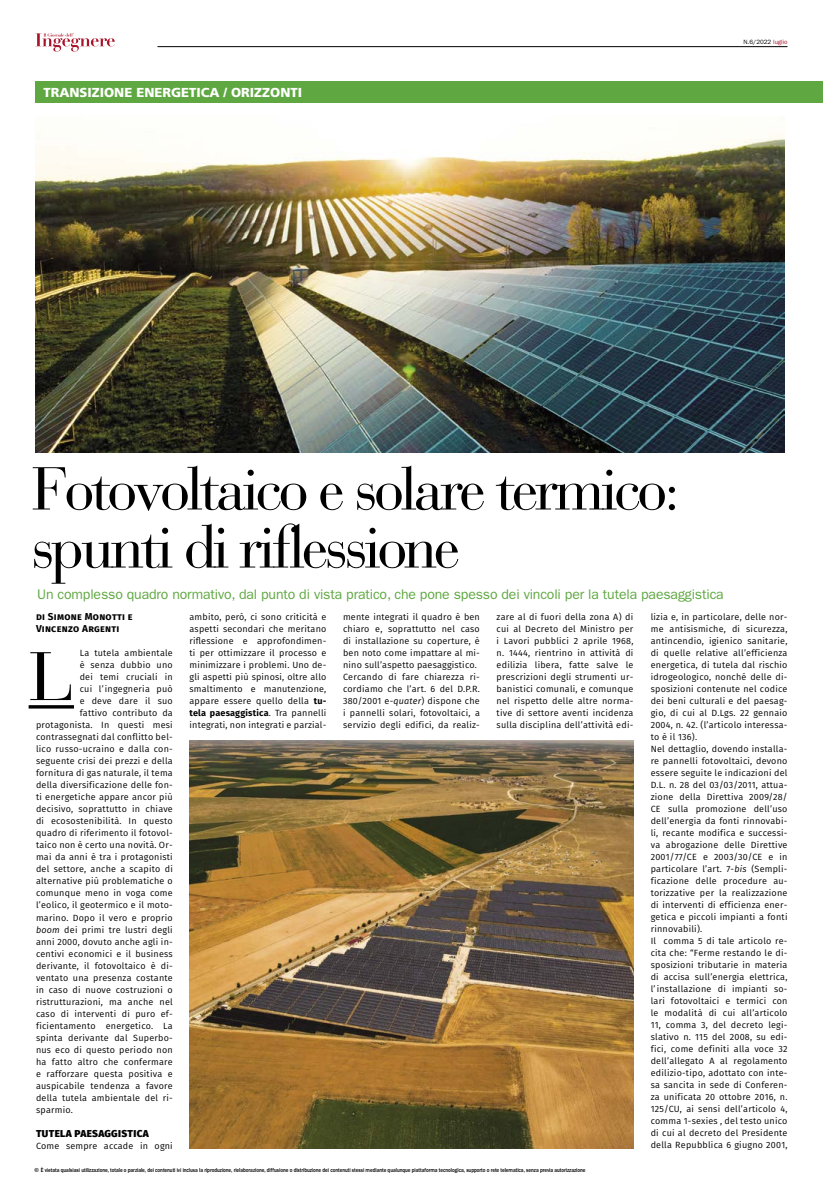
<style>
.page{position:relative;width:823px;height:1191px;background:#fff}
.page>*{position:absolute;margin:0;border:0;box-sizing:border-box;transform-origin:0 0}
.t1{font:68px "Bauer Bodoni Std";color:#000}
.t2{font:60px/58px "Bauer Bodoni Std";letter-spacing:-.06em;color:#000}
.t3{font:14px "ITC Franklin Gothic Std";letter-spacing:-.01em;color:#5fa841}
.t4{font:900 13px "Frutiger";color:#fff}
.t5{font:700 10px/12px "Fira Sans";letter-spacing:.025em;color:#000}
.t6{font:800 10px "Fira Sans";letter-spacing:.035em;color:#000}
.t7{font:9px/12px "Fira Sans";letter-spacing:.025em;color:#000;text-align:justify}
.t8{font:6.2px "ITC Franklin Gothic Std";color:#000}
.t9{font:500 6px "Franklin Gothic";letter-spacing:-.01em;color:#000}
.s1{color:#a9132a}
.s2{font-weight:700}
.s3{font-style:italic}
</style>
<div class="page">
<svg style="left:35px;top:33px;width:80px;height:19px"></svg>
<hr style="left:157px;top:46px;width:630px;height:1px;background:#000">
<hr style="left:29px;top:705px;width:45px;height:3px;background:#000">
<img style="left:35px;top:133px;width:749px;height:319px">
<div style="left:35px;top:81px;width:787px;height:22px;background:#5fa841"></div>
<img style="left:189px;top:740px;width:444px;height:408px">
<h3 class="t4" style="left:43px;top:84px;width:260px">TRANSIZIONE ENERGETICA / ORIZZONTI</h3>
<p class="t8" style="left:743px;top:38px;width:46px">N.6/2022 <span class="s1">luglio</span></p>
<h2 class="t2" style="left:31px;top:460px;width:650px">Fotovoltaico e solare termico: spunti di riflessione</h2>
<h3 class="t3" style="left:37px;top:586px;width:687px">Un complesso quadro normativo, dal punto di vista pratico, che pone spesso dei vincoli per la tutela paesaggistica</h3>
<p class="t7" style="left:496px;top:611px;width:138px">zare al di fuori della zona A) di cui al Decreto del Ministro per i Lavori pubblici 2 aprile 1968, n. 1444, rientrino in attività di edilizia libera, fatte salve le prescrizioni degli strumenti ur&shy;banistici comunali, e comunque nel rispetto delle altre norma&shy;tive di settore aventi incidenza sulla disciplina dell’attività edi-</p>
<p class="t7" style="left:189px;top:611px;width:138px">ambito, però, ci sono criticità e aspetti secondari che meritano riflessione e approfondimen&shy;ti per ottimizzare il processo e minimizzare i problemi. Uno de&shy;gli aspetti più spinosi, oltre allo smaltimento e manutenzione, appare essere quello della <span class="s2">tu&shy;tela paesaggistica</span>. Tra pannelli integrati, non integrati e parzial-</p>
<p class="t7" style="left:650px;top:611px;width:138px;text-align:left">lizia e, in particolare, delle nor&shy;me antisismiche, di sicurezza, antincendio, igienico sanitarie, di quelle relative all’efficienza energetica, di tutela dal rischio idrogeologico, nonché delle di&shy;sposizioni contenute nel codice dei beni culturali e del paesag&shy;gio, di cui al D.Lgs. 22 gennaio<br>2004, n. 42. (l’articolo interessa&shy;to è il 136).<br>Nel dettaglio, dovendo installa&shy;re pannelli fotovoltaici, devono essere seguite le indicazioni del<br>D.L. n. 28 del 03/03/2011, attua&shy;zione della Direttiva 2009/28/<br>CE sulla promozione dell’uso dell’energia da fonti rinnovabi&shy;li, recante modifica e successi&shy;va abrogazione delle Direttive<br>2001/77/CE e 2003/30/CE e in particolare l’art. 7-<span class="s3">bis</span> (Sempli&shy;ficazione delle procedure au&shy;torizzative per la realizzazione di interventi di efficienza ener&shy;getica e piccoli impianti a fonti rinnovabili).<br>Il comma 5 di tale articolo re&shy;cita che: “Ferme restando le di&shy;sposizioni tributarie in materia di accisa sull’energia elettrica, l’installazione di impianti so&shy;lari fotovoltaici e termici con le modalità di cui all’articolo<br>11, comma 3, del decreto legi&shy;slativo n. 115 del 2008, su edi&shy;fici, come definiti alla voce 32 dell’allegato A al regolamento edilizio-tipo, adottato con inte&shy;sa sancita in sede di Conferen&shy;za unificata 20 ottobre 2016, n.<br>125/CU, ai sensi dell’articolo 4, comma 1-sexies , del testo unico di cui al decreto del Presidente della Repubblica 6 giugno 2001,</p>
<p class="t7" style="left:343px;top:611px;width:138px;text-align:left">mente integrati il quadro è ben chiaro e, soprattutto nel caso di installazione su coperture, è ben noto come impattare al mi&shy;nino sull’aspetto paesaggistico.<br>Cercando di fare chiarezza ri&shy;cordiamo che l’art. 6 del D.P.R.<br>380/2001 e-<span class="s3">quater</span>) dispone che i pannelli solari, fotovoltaici, a servizio degli edifici, da realiz-</p>
<p class="t5" style="left:36px;top:610px;width:98px">di Simone Monotti e<br>Vincenzo Argenti</p>
<p class="t7" style="left:80px;top:647px;width:95px">La tutela ambientale</p>
<p class="t7" style="left:80px;top:659px;width:95px">è senza dubbio uno</p>
<p class="t7" style="left:80px;top:671px;width:95px">dei temi cruciali in</p>
<p class="t7" style="left:80px;top:683px;width:95px">cui l’ingegneria può</p>
<p class="t7" style="left:80px;top:695px;width:95px">e deve dare il suo</p>
<p class="t7" style="left:80px;top:707px;width:95px">fattivo contributo da</p>
<p class="t7" style="left:36px;top:719px;width:138px">protagonista. In questi mesi</p>
<p class="t7" style="left:36px;top:731px;width:138px">contrassegnati dal conflitto bel-</p>
<p class="t7" style="left:36px;top:743px;width:138px">lico russo-ucraino e dalla con-</p>
<p class="t7" style="left:36px;top:755px;width:138px">seguente crisi dei prezzi e della</p>
<p class="t7" style="left:36px;top:767px;width:138px">fornitura di gas naturale, il tema</p>
<p class="t7" style="left:36px;top:779px;width:138px">della diversificazione delle fon-</p>
<p class="t7" style="left:36px;top:791px;width:138px">ti energetiche appare ancor più</p>
<p class="t7" style="left:36px;top:803px;width:138px">decisivo, soprattutto in chiave</p>
<p class="t7" style="left:36px;top:815px;width:138px">di ecosostenibilità. In questo</p>
<p class="t7" style="left:36px;top:827px;width:138px">quadro di riferimento il fotovol-</p>
<p class="t7" style="left:36px;top:839px;width:138px">taico non è certo una novità. Or-</p>
<p class="t7" style="left:36px;top:851px;width:138px">mai da anni è tra i protagonisti</p>
<p class="t7" style="left:36px;top:863px;width:138px">del settore, anche a scapito di</p>
<p class="t7" style="left:36px;top:875px;width:138px">alternative più problematiche o</p>
<p class="t7" style="left:36px;top:887px;width:138px">comunque meno in voga come</p>
<p class="t7" style="left:36px;top:899px;width:138px">l’eolico, il geotermico e il moto-</p>
<p class="t7" style="left:36px;top:911px;width:138px">marino. Dopo il vero e proprio</p>
<p class="t7" style="left:36px;top:923px;width:138px"><span class="s3">boom</span> dei primi tre lustri degli</p>
<p class="t7" style="left:36px;top:935px;width:138px">anni 2000, dovuto anche agli in-</p>
<p class="t7" style="left:36px;top:947px;width:138px">centivi economici e il business</p>
<p class="t7" style="left:36px;top:959px;width:138px">derivante, il fotovoltaico è di-</p>
<p class="t7" style="left:36px;top:971px;width:138px">ventato una presenza costante</p>
<p class="t7" style="left:36px;top:983px;width:138px">in caso di nuove costruzioni o</p>
<p class="t7" style="left:36px;top:995px;width:138px">ristrutturazioni, ma anche nel</p>
<p class="t7" style="left:36px;top:1007px;width:138px">caso di interventi di puro ef-</p>
<p class="t7" style="left:36px;top:1019px;width:138px">ficientamento energetico. La</p>
<p class="t7" style="left:36px;top:1031px;width:138px">spinta derivante dal Superbo-</p>
<p class="t7" style="left:36px;top:1043px;width:138px">nus eco di questo periodo non</p>
<p class="t7" style="left:36px;top:1055px;width:138px">ha fatto altro che confermare</p>
<p class="t7" style="left:36px;top:1067px;width:138px">e rafforzare questa positiva e</p>
<p class="t7" style="left:36px;top:1079px;width:138px">auspicabile tendenza a favore</p>
<p class="t7" style="left:36px;top:1091px;width:138px">della tutela ambientale del ri-</p>
<p class="t7" style="left:36px;top:1103px;width:38px">sparmio.</p>
<p class="t6" style="left:36px;top:1124px;width:114px">TUTELA PAESAGGISTICA</p>
<p class="t7" style="left:36px;top:1139px;width:138px">Come sempre accade in ogni</p>
<h1 class="t1" style="left:29px;top:636px;width:47px">L</h1>
<p class="t9" style="left:35px;top:1166px;width:552px">© È vietata qualsiasi utilizzazione, totale o parziale, dei contenuti ivi inclusa la riproduzione, rielaborazione, diffusione o distribuzione dei contenuti stessi mediante qualunque piattaforma tecnologica, supporto o rete telematica, senza previa autorizzazione</p>
</div>
